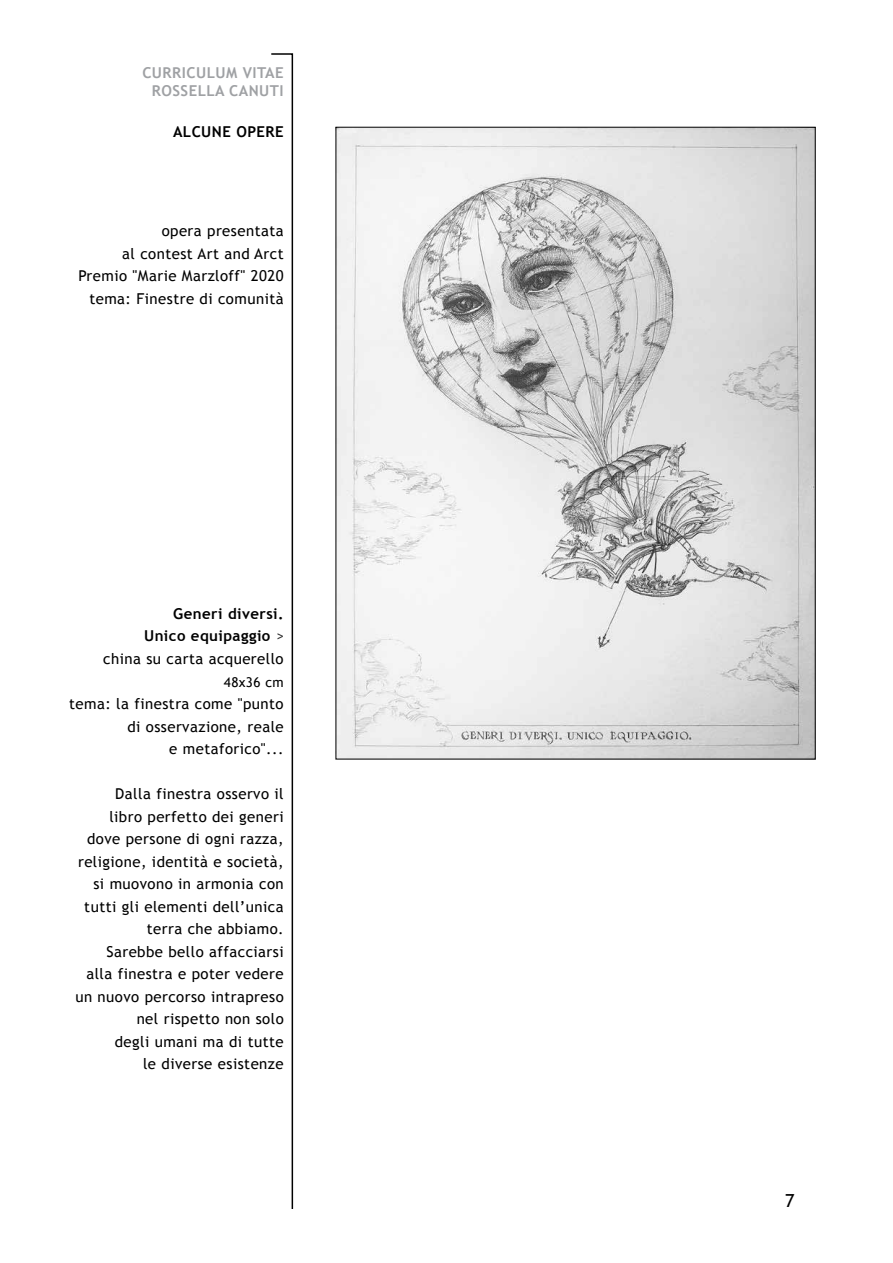
<style>
.page{position:relative;width:893px;height:1263px;background:#fff}
.page>*{position:absolute;margin:0;border:0;box-sizing:border-box;transform-origin:0 0}
.t1{font:18px "Trebuchet MS";color:#000}
.t2{font:15px/22.5px "Trebuchet MS";letter-spacing:.03em;color:#000;text-align:right}
.t3{font:700 15px/22.5px "Trebuchet MS";letter-spacing:.03em;color:#000;text-align:right}
.t4{font:700 15px "Trebuchet MS";color:#9fa1a4}
.t5{font:13.5px "Trebuchet MS";letter-spacing:.03em;color:#000}
.s1{font-weight:400;font-style:italic;color:#2d2d2d}
.s2{font-weight:400}
</style>
<div class="page">
<svg style="left:271px;top:53px;width:23px;height:1156px"></svg>
<img style="left:338px;top:129px;width:476px;height:628px">
<p class="t4" style="left:142px;top:63px;width:11px">CURRICULU</p>
<p class="t4" style="left:226px;top:63px;width:35px">M VITAE</p>
<p class="t4" style="left:152px;top:81px;width:20px">ROSSELLA</p>
<p class="t4" style="left:229px;top:81px;width:20px">CANUTI</p>
<p class="t3" style="left:173px;top:120px;width:11px">ALCUNE</p>
<p class="t3" style="left:236px;top:120px;width:11px">OPERE</p>
<p class="t2" style="left:79px;top:220px;width:207px">opera presentata<br>al contest Art and Arct<br>Premio "Marie Marzloff" 2020 tema: Finestre di comunità</p>
<p class="t3" style="left:103px;top:602px;width:182px">GENERI DIVERSI.<br>UNICO EQUIPAGGIO <span class="s1">&gt; </span><span class="s2">china su carta acquerello</span></p>
<p class="t5" style="left:224px;top:674px;width:61px">48x36 cm</p>
<p class="t2" style="left:69px;top:693px;width:216px">tema: la finestra come "punto di osservazione, reale<br>e metaforico"...</p>
<p class="t2" style="left:75px;top:783px;width:210px">Dalla finestra osservo il<br>libro perfetto dei generi dove persone di ogni razza, religione, identità e società, si muovono in armonia con tutti gli elementi dell’unica terra che abbiamo.<br>Sarebbe bello affacciarsi<br>alla finestra e poter vedere un nuovo percorso intrapreso nel rispetto non solo<br>degli umani ma di tutte<br>le diverse esistenze</p>
<p class="t1" style="left:785px;top:1190px;width:11px">7</p>
</div>
